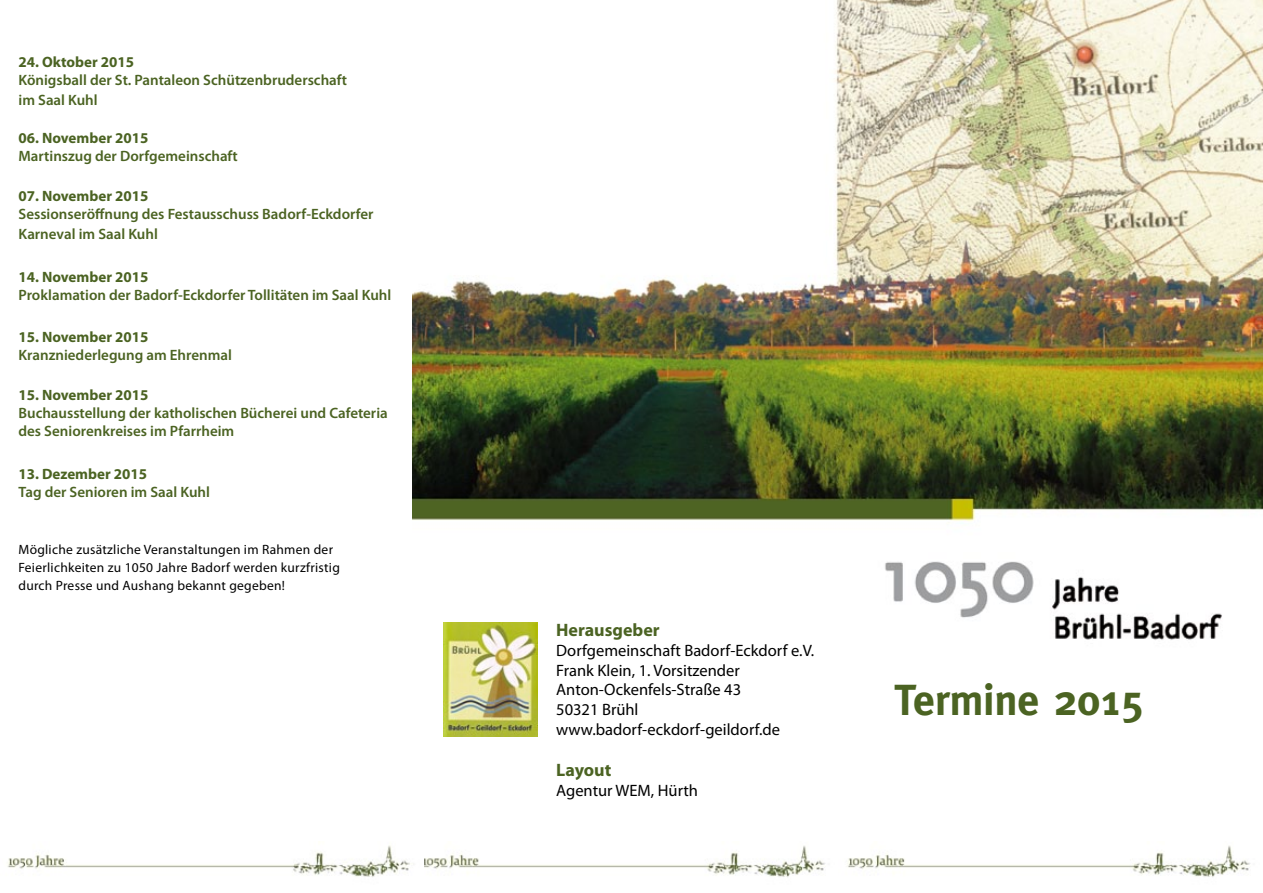
<style>
.page{position:relative;width:1263px;height:893px;background:#fff}
.page>*{position:absolute;margin:0;border:0;box-sizing:border-box;transform-origin:0 0}
.t1{font:700 43.5px "Meta";color:#4b6322}
.t2{font:700 18px "Myriad Pro";color:#4b6322}
.t3{font:16.5px/19.8px "Myriad Pro";color:#000}
.t4{font:600 15px/19.8px "Myriad Pro";color:#4b6322}
.t5{font:700 15px "Myriad Pro";color:#4b6322}
.t6{font:13.5px/18px "Myriad Pro";letter-spacing:.02em;color:#000}
</style>
<div class="page">
<img style="left:412px;top:0;width:851px;height:679px">
<img style="left:424px;top:845px;width:827px;height:32px">
<img style="left:7px;top:845px;width:407px;height:32px">
<img style="left:444px;top:622px;width:93px;height:114px">
<p class="t5" style="left:18px;top:53px;width:117px">24. Oktober 2015</p>
<p class="t4" style="left:18px;top:70px;width:330px">Königsball der St. Pantaleon Schützenbruderschaft im Saal Kuhl</p>
<p class="t5" style="left:18px;top:128px;width:131px">06. November 2015</p>
<p class="t4" style="left:18px;top:146px;width:221px">Martinszug der Dorfgemeinschaft</p>
<p class="t5" style="left:18px;top:187px;width:131px">07. November 2015</p>
<p class="t4" style="left:18px;top:204px;width:357px">Sessionseröffnung des Festausschuss Badorf-Eckdorfer<br>Karneval im Saal Kuhl</p>
<p class="t5" style="left:18px;top:267px;width:131px">14. November 2015</p>
<p class="t4" style="left:18px;top:284px;width:374px">Proklamation der Badorf-Eckdorfer Tollitäten im Saal Kuhl</p>
<p class="t5" style="left:18px;top:327px;width:131px">15. November 2015</p>
<p class="t4" style="left:18px;top:345px;width:215px">Kranzniederlegung am Ehrenmal</p>
<p class="t5" style="left:18px;top:386px;width:131px">15. November 2015</p>
<p class="t4" style="left:18px;top:404px;width:371px;line-height:18px">Buchausstellung der katholischen Bücherei und Cafeteria des Seniorenkreises im Pfarrheim</p>
<p class="t5" style="left:18px;top:464px;width:130px">13. Dezember 2015</p>
<p class="t4" style="left:18px;top:481px;width:193px">Tag der Senioren im Saal Kuhl</p>
<p class="t6" style="left:18px;top:541px;width:323px">Mögliche zusätzliche Veranstaltungen im Rahmen der<br>Feierlichkeiten zu 1050 Jahre Badorf werden kurzfristig durch Presse und Aushang bekannt gegeben!</p>
<p class="t2" style="left:556px;top:618px;width:105px">Herausgeber</p>
<p class="t3" style="left:556px;top:640px;width:260px">Dorfgemeinschaft Badorf-Eckdorf e.V.<br>Frank Klein, 1. Vorsitzender<br>Anton-Ockenfels-Straße 43<br>50321 Brühl www.badorf-eckdorf-geildorf.de</p>
<p class="t2" style="left:556px;top:759px;width:57px">Layout</p>
<p class="t3" style="left:556px;top:780px;width:143px">Agentur WEM, Hürth</p>
<h1 class="t1" style="left:895px;top:675px;width:250px">Termine 2015</h1>
</div>
